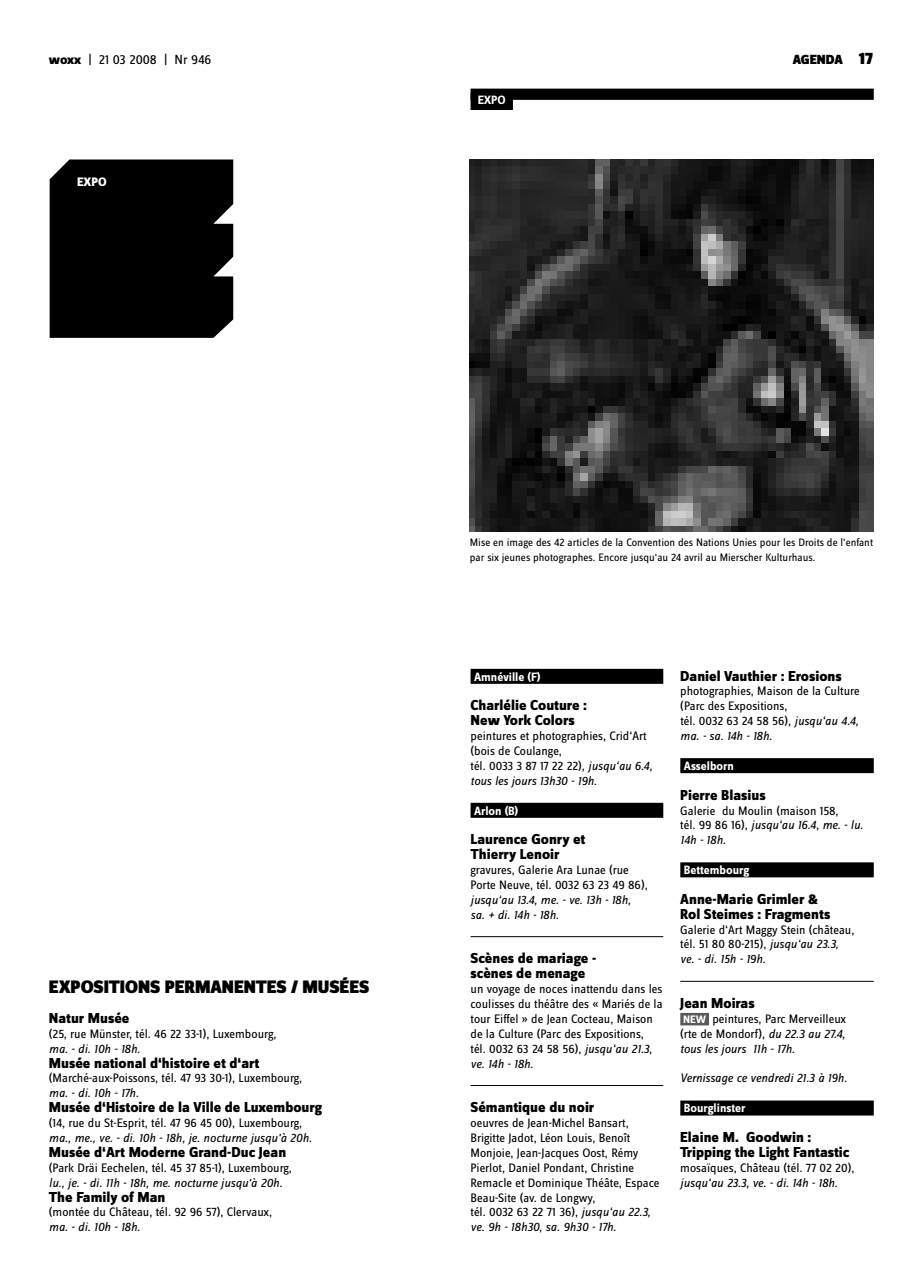
<style>
.page{position:relative;width:922px;height:1276px;background:#fff}
.page>*{position:absolute;margin:0;border:0;box-sizing:border-box;transform-origin:0 0}
.t1{font:900 18.75px "Zine Sans Dis";color:#000}
.t2{font:800 15px/14.9px "Zine Sans Dis";color:#000}
.t3{font:13.75px "Zine Sans Dis";color:#000}
.t4{font:900 13.75px "Zine Sans Dis";color:#000}
.t5{font:12.75px/14.9px "Zine Sans Dis";color:#000}
.t6{font:italic 12.75px/14.9px "Zine Sans Dis";color:#000}
.t7{font:800 12.75px "Zine Sans Dis";color:#fff}
.t8{font:700 12.5px "Zine Sans Dis";color:#fff}
.t9{font:11.25px/14.9px "Zine Sans Dis";color:#000}
.s1{font-weight:800}
.s2{font-size:17.5px}
.s3{font-style:italic}
.s4{font-weight:700;font-size:11.25px;color:#fff}
</style>
<div class="page">
<div style="left:470px;top:669px;width:193px;height:15px;background:#000"></div>
<div style="left:470px;top:803px;width:193px;height:15px;background:#000"></div>
<hr style="left:470px;top:936px;width:193px;height:1px;background:#000">
<hr style="left:470px;top:1085px;width:193px;height:1px;background:#000">
<div style="left:680px;top:758px;width:193px;height:15px;background:#000"></div>
<div style="left:680px;top:862px;width:193px;height:15px;background:#000"></div>
<hr style="left:680px;top:981px;width:193px;height:1px;background:#000">
<div style="left:680px;top:1013px;width:28px;height:12px;background:#58595b"></div>
<div style="left:680px;top:1100px;width:193px;height:15px;background:#000"></div>
<div style="left:50px;top:159px;width:183px;height:179px;background:#000"></div>
<div style="left:470px;top:89px;width:403px;height:11px;background:#000"></div>
<div style="left:470px;top:94px;width:43px;height:16px;background:#000"></div>
<img style="left:469px;top:159px;width:403px;height:372px">
<p class="t3" style="left:49px;top:53px;width:164px"><span class="s1">woxx</span> | 21 03 2008 | Nr 946</p>
<p class="t4" style="left:792px;top:53px;width:82px">AGENDA <span class="s2">17</span></p>
<p class="t7" style="left:77px;top:175px;width:31px">EXPO</p>
<p class="t8" style="left:477px;top:93px;width:30px">EXPO</p>
<h1 class="t1" style="left:49px;top:977px;width:174px">EXPOSITIONS PERMANEN</h1>
<h1 class="t1" style="left:256px;top:977px;width:115px">TES / MUSÉES</h1>
<p class="t2" style="left:49px;top:1011px;width:82px">Natur Musée</p>
<p class="t5" style="left:49px;top:1027px;width:229px">(25, rue Münster, tél. 46 22 33-1), Luxembourg,</p>
<p class="t6" style="left:49px;top:1041px;width:93px">ma. - di. 10h - 18h.</p>
<p class="t2" style="left:49px;top:1056px;width:212px">Musée national d‘histoire et d‘art</p>
<p class="t5" style="left:49px;top:1071px;width:255px">(Marché-aux-Poissons, tél. 47 93 30-1), Luxembourg,</p>
<p class="t6" style="left:49px;top:1085px;width:91px">ma. - di. 10h - 17h.</p>
<p class="t2" style="left:49px;top:1100px;width:275px">Musée d‘Histoire de la Ville de Luxembourg</p>
<p class="t5" style="left:49px;top:1116px;width:255px">(14, rue du St-Esprit, tél. 47 96 45 00), Luxembourg,</p>
<p class="t6" style="left:49px;top:1130px;width:264px">ma., me., ve. - di. 10h - 18h, je. nocturne jusqu'à 20h.</p>
<p class="t2" style="left:49px;top:1145px;width:239px">Musée d‘Art Moderne Grand-Duc Jean</p>
<p class="t5" style="left:49px;top:1161px;width:244px">(Park Dräi Eechelen, tél. 45 37 85-1), Luxembourg,</p>
<p class="t6" style="left:49px;top:1175px;width:235px">lu., je. - di. 11h - 18h, me. nocturne jusqu'à 20h.</p>
<p class="t2" style="left:49px;top:1190px;width:118px">The Family of Man</p>
<p class="t5" style="left:49px;top:1205px;width:225px">(montée du Château, tél. 92 96 57), Clervaux,</p>
<p class="t6" style="left:49px;top:1219px;width:93px">ma. - di. 10h - 18h.</p>
<p class="t9" style="left:469px;top:536px;width:404px">Mise en image des 42 articles de la Convention des Nations Unies pour les Droits de l'enfant par six jeunes photographes. Encore jusqu'au 24 avril au Mierscher Kulturhaus.</p>
<p class="t8" style="left:474px;top:670px;width:68px">Amnéville (F)</p>
<p class="t2" style="left:470px;top:699px;width:118px">Charlélie Couture :<br>New York Colors</p>
<p class="t5" style="left:470px;top:729px;width:183px">peintures et photographies, Crid‘Art (bois de Coulange,<br>tél. 0033 3 87 17 22 22), <span class="s3">jusqu‘au 6.4, tous les jours 13h30 - 19h.</span></p>
<p class="t8" style="left:474px;top:803px;width:46px">Arlon (B)</p>
<p class="t2" style="left:470px;top:833px;width:116px">Laurence Gonry et<br>Thierry Lenoir</p>
<p class="t5" style="left:470px;top:863px;width:179px">gravures, Galerie Ara Lunae (rue<br>Porte Neuve, tél. 0032 63 23 49 86),</p>
<p class="t6" style="left:470px;top:892px;width:162px">jusqu‘au 13.4, me. - ve. 13h - 18h, sa. + di. 14h - 18h.</p>
<p class="t2" style="left:470px;top:952px;width:127px">Scènes de mariage - scènes de menage</p>
<p class="t5" style="left:470px;top:982px;width:193px">un voyage de noces inattendu dans les coulisses du théâtre des « Mariés de la tour Eiffel » de Jean Cocteau, Maison de la Culture (Parc des Expositions,<br>tél. 0032 63 24 58 56), <span class="s3">jusqu‘au 21.3, ve. 14h - 18h.</span></p>
<p class="t2" style="left:470px;top:1100px;width:125px">Sémantique du noir</p>
<p class="t5" style="left:470px;top:1116px;width:190px">oeuvres de Jean-Michel Bansart, Brigitte Jadot, Léon Louis, Benoît Monjoie, Jean-Jacques Oost, Rémy Pierlot, Daniel Pondant, Christine Remacle et Dominique Théâte, Espace Beau-Site (av. de Longwy,<br>tél. 0032 63 22 71 36), <span class="s3">jusqu‘au 22.3, ve. 9h - 18h30, sa. 9h30 - 17h.</span></p>
<p class="t2" style="left:680px;top:669px;width:163px">Daniel Vauthier : Erosions</p>
<p class="t5" style="left:680px;top:684px;width:181px">photographies, Maison de la Culture (Parc des Expositions,<br>tél. 0032 63 24 58 56), <span class="s3">jusqu‘au 4.4, ma. - sa. 14h - 18h.</span></p>
<p class="t8" style="left:683px;top:759px;width:51px">Asselborn</p>
<p class="t2" style="left:680px;top:788px;width:87px">Pierre Blasius</p>
<p class="t5" style="left:680px;top:803px;width:184px">Galerie du Moulin (maison 158,<br>tél. 99 86 16), <span class="s3">jusqu‘au 16.4, me. - lu.<br>14h - 18h.</span></p>
<p class="t8" style="left:683px;top:863px;width:67px">Bettembourg</p>
<p class="t2" style="left:680px;top:892px;width:151px">Anne-Marie Grimler &amp;<br>Rol Steimes : Fragments</p>
<p class="t5" style="left:680px;top:922px;width:176px">Galerie d‘Art Maggy Stein (château, tél. 51 80 80-215), <span class="s3">jusqu‘au 23.3, ve. - di. 15h - 19h.</span></p>
<p class="t2" style="left:680px;top:996px;width:76px">Jean Moiras</p>
<p class="t5" style="left:680px;top:1012px;width:167px;text-align:justify"><span class="s4">NEW</span> peintures, Parc Merveilleux (rte de Mondorf), <span class="s3">du 22.3 au 27.4, tous les jours 11h - 17h.</span></p>
<p class="t6" style="left:680px;top:1071px;width:168px">Vernissage ce vendredi 21.3 à 19h.</p>
<p class="t8" style="left:683px;top:1101px;width:63px">Bourglinster</p>
<p class="t2" style="left:680px;top:1130px;width:171px">Elaine M. Goodwin :<br>Tripping the Light Fantastic</p>
<p class="t5" style="left:680px;top:1161px;width:175px">mosaïques, Château (tél. 77 02 20),</p>
<p class="t6" style="left:680px;top:1175px;width:159px">jusqu‘au 23.3, ve. - di. 14h - 18h.</p>
</div>
